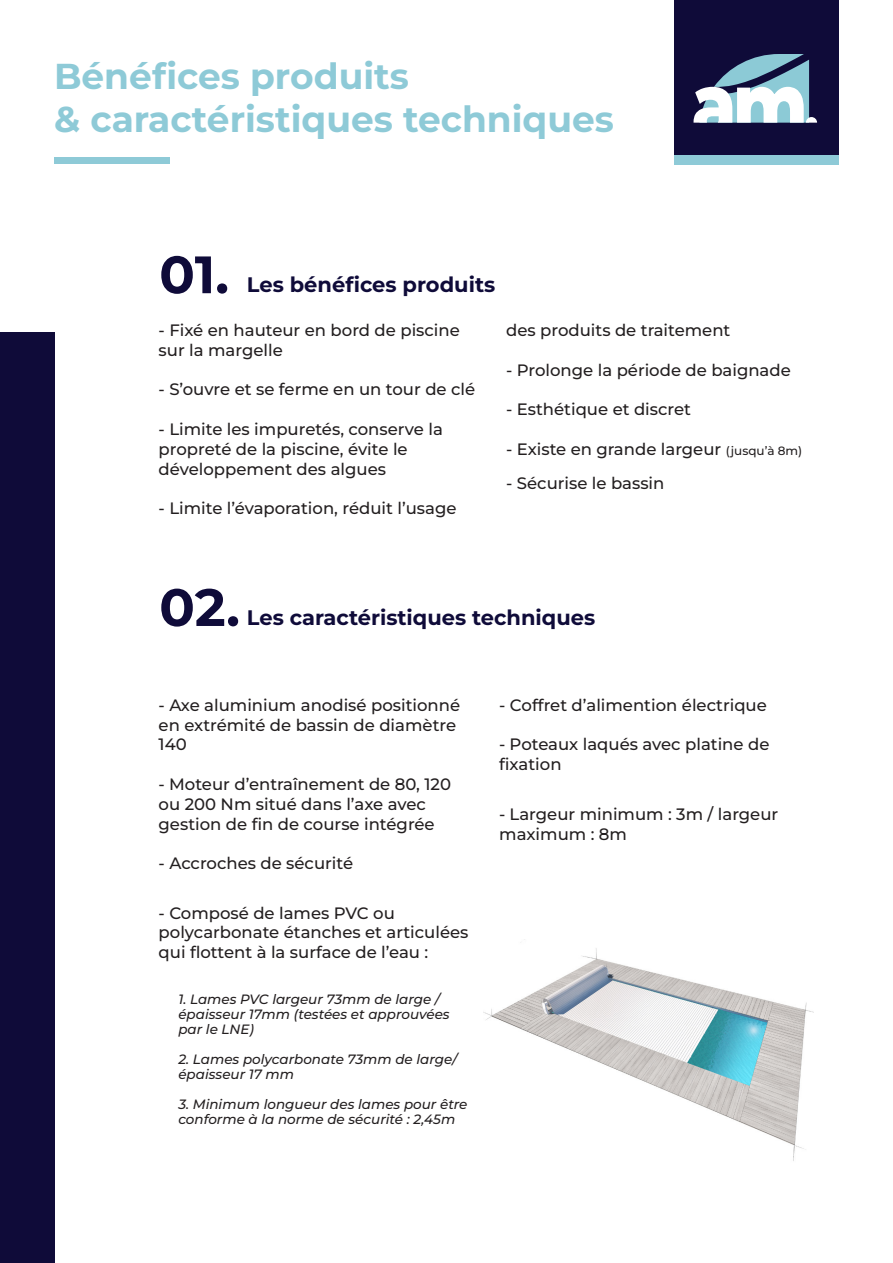
<style>
.page{position:relative;width:893px;height:1263px;background:#fff}
.page>*{position:absolute;margin:0;border:0;box-sizing:border-box;transform-origin:0 0}
.t1{font:700 52.5px "Montserrat";color:#0f0b39}
.t2{font:700 36px "Montserrat";color:#8ecad7}
.t3{font:700 21px "Montserrat";color:#0f0b39}
.t4{font:500 16.5px/19.8px "Montserrat";color:#231f20}
.t5{font:italic 500 13.5px/15px "Montserrat";color:#231f20}
.s1{font-size:12px}
</style>
<div class="page">
<div style="left:54px;top:157px;width:115px;height:7px;background:#8ecad7"></div>
<div style="left:0;top:333px;width:54px;height:930px;background:#0f0b39"></div>
<div style="left:675px;top:0;width:164px;height:164px;background:#0f0b39"></div>
<svg style="left:693px;top:54px;width:124px;height:69px"></svg>
<div style="left:675px;top:155px;width:164px;height:9px;background:#8ecad7"></div>
<img style="left:483px;top:939px;width:331px;height:222px">
<p class="t2" style="left:54px;top:52px;width:356px">Bénéfices produits</p>
<p class="t2" style="left:54px;top:95px;width:561px">&amp; caractéristiques techniques</p>
<p class="t1" style="left:159px;top:240px;width:71px">01.</p>
<p class="t3" style="left:247px;top:270px;width:250px">Les bénéfices produits</p>
<p class="t4" style="left:159px;top:320px;width:303px">- Fixé en hauteur en bord de piscine sur la margelle</p>
<p class="t4" style="left:159px;top:379px;width:318px">- S’ouvre et se ferme en un tour de clé</p>
<p class="t4" style="left:159px;top:419px;width:286px">- Limite les impuretés, conserve la propreté de la piscine, évite le</p>
<p class="t4" style="left:159px;top:458px;width:229px">développement des algues</p>
<p class="t4" style="left:159px;top:498px;width:299px">- Limite l’évaporation, réduit l’usage</p>
<p class="t4" style="left:506px;top:320px;width:226px">des produits de traitement</p>
<p class="t4" style="left:506px;top:359px;width:286px">- Prolonge la période de baignade</p>
<p class="t4" style="left:506px;top:399px;width:186px">- Esthétique et discret</p>
<p class="t4" style="left:506px;top:439px;width:298px">- Existe en grande largeur <span class="s1">(jusqu’à 8m)</span></p>
<p class="t4" style="left:506px;top:473px;width:160px">- Sécurise le bassin</p>
<p class="t1" style="left:159px;top:572px;width:82px">02.</p>
<p class="t3" style="left:247px;top:603px;width:350px">Les caractéristiques techniques</p>
<p class="t4" style="left:159px;top:694px;width:303px">- Axe aluminium anodisé positionné en extrémité de bassin de diamètre<br>140</p>
<p class="t4" style="left:159px;top:774px;width:294px">- Moteur d’entraînement de 80, 120 ou 200 Nm situé dans l’axe avec</p>
<p class="t4" style="left:159px;top:813px;width:278px">gestion de fin de course intégrée</p>
<p class="t4" style="left:159px;top:853px;width:196px">- Accroches de sécurité</p>
<p class="t4" style="left:159px;top:902px;width:238px">- Composé de lames PVC ou</p>
<p class="t4" style="left:159px;top:922px;width:311px">polycarbonate étanches et articulées qui flottent à la surface de l’eau :</p>
<p class="t5" style="left:178px;top:991px;width:273px">1. Lames PVC largeur 73mm de large / épaisseur 17mm (testées et approuvées par le LNE)</p>
<p class="t5" style="left:178px;top:1051px;width:280px">2. Lames polycarbonate 73mm de large/ épaisseur 17 mm</p>
<p class="t5" style="left:178px;top:1096px;width:291px">3. Minimum longueur des lames pour être conforme à la norme de sécurité : 2,45m</p>
<p class="t4" style="left:499px;top:694px;width:269px">- Coffret d’alimention électrique</p>
<p class="t4" style="left:499px;top:734px;width:272px">- Poteaux laqués avec platine de fixation</p>
<p class="t4" style="left:499px;top:804px;width:281px">- Largeur minimum : 3m / largeur maximum : 8m</p>
</div>
